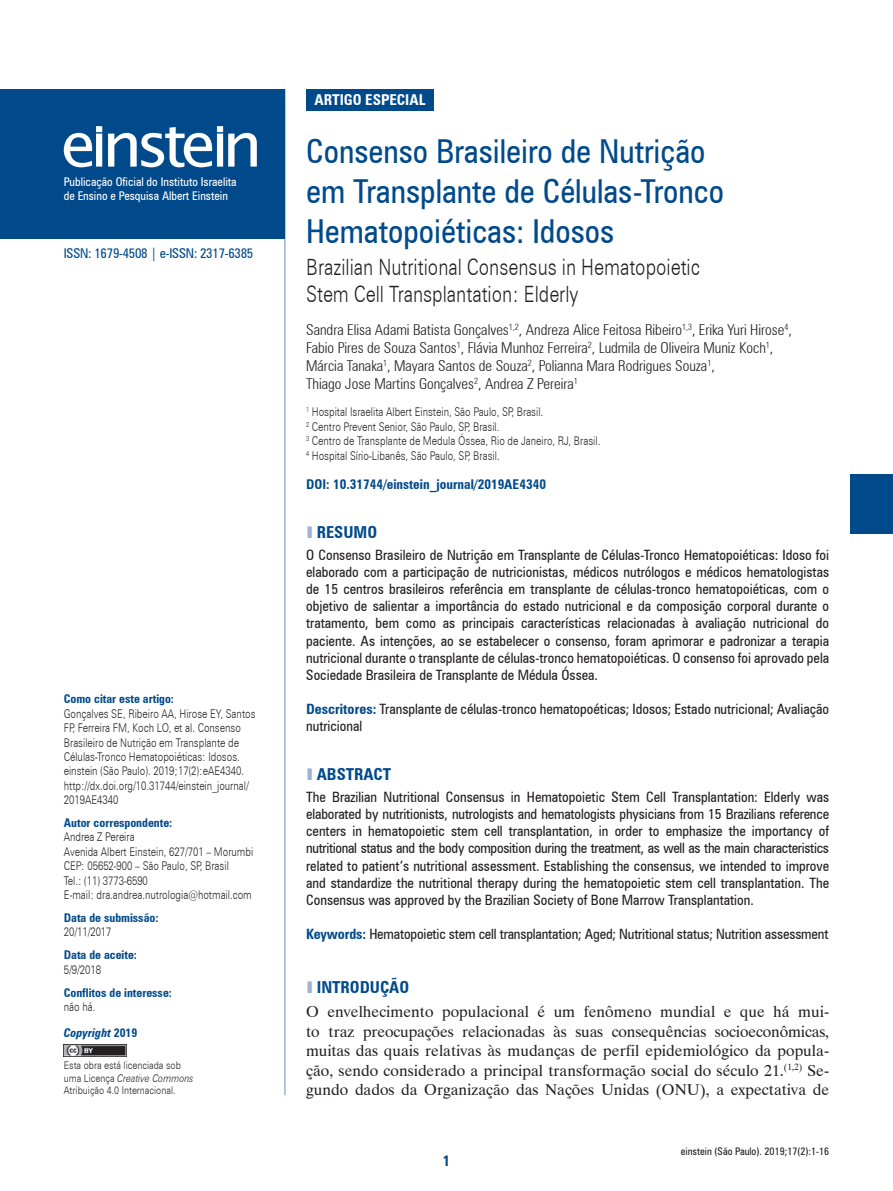
<style>
.page{position:relative;width:893px;height:1191px;background:#fff}
.page>*{position:absolute;margin:0;border:0;box-sizing:border-box;transform-origin:0 0}
.t1{font:condensed 33px/39.8px "Zurich BT";color:#004a8b}
.t2{font:300 22.5px/27.2px "Zurich BT";color:#231f20;scale:.8 1}
.t3{font:700 condensed 16.5px "Zurich BT";color:#004a8b}
.t4{font:15.75px/19.6px "Dutch 801 BT";color:#231f20;text-align:justify}
.t5{font:300 condensed 15px/18.1px "Zurich BT";color:#231f20}
.t6{font:700 condensed 15px "Zurich BT";color:#fff}
.t7{font:700 condensed 15px "Zurich BT";color:#004a8b}
.t8{font:condensed 14.25px/17.2px "Zurich BT";color:#231f20;text-align:justify}
.t9{font:700 condensed 13.5px "Zurich BT";color:#004a8b}
.t10{font:condensed 13.5px "Zurich BT";letter-spacing:-.02em;color:#004a8b}
.t11{font:300 12px/14.4px "Zurich BT";color:#231f20;scale:.8 1}
.t12{font:700 condensed 12px "Zurich BT";color:#004a8b}
.t13{font:condensed 12px/14.4px "Zurich BT";color:#fff}
.t14{font:italic 700 condensed 12px "Zurich BT";color:#004a8b}
.t15{font:300 10.5px/12.6px "Zurich BT";color:#231f20;scale:.85 1}
.t16{font:condensed 10.5px "Zurich BT";color:#231f20}
.s1{font-style:normal}
.s2{font-style:italic}
.s3{color:#a2b0d2}
.s4{font-weight:700;color:#004a8b}
</style>
<div class="page">
<img style="left:64px;top:1044px;width:63px;height:12px">
<div style="left:306px;top:89px;width:128px;height:21px;background:#004a8b"></div>
<hr style="left:284px;top:89px;width:2px;height:1006px;background:#a2b0d2">
<div style="left:0;top:89px;width:284px;height:149px;background:#004a8b"></div>
<div style="left:850px;top:474px;width:43px;height:60px;background:#004a8b"></div>
<svg style="left:108px;top:126px;width:149px;height:41px"></svg>
<svg style="left:64px;top:126px;width:38px;height:41px"></svg>
<p class="t13" style="left:64px;top:174px;width:174px">Publicação Oficial do Instituto Israelita de Ensino e Pesquisa Albert Einstein</p>
<p class="t10" style="left:64px;top:245px;width:191px">ISSN: 1679-4508 | e-ISSN: 2317-6385</p>
<p class="t12" style="left:64px;top:692px;width:112px">Como citar este artigo:</p>
<p class="t11" style="left:64px;top:706px;width:241px">Gonçalves SE, Ribeiro AA, Hirose EY, Santos FP, Ferreira FM, Koch LO, et al. Consenso Brasileiro de Nutrição em Transplante de Células-Tronco Hematopoiéticas: Idosos. einstein (São Paulo). 2019;17(2):eAE4340. http://dx.doi.org/10.31744/einstein_journal/ 2019AE4340</p>
<p class="t12" style="left:64px;top:815px;width:110px">Autor correspondente:</p>
<p class="t11" style="left:64px;top:830px;width:238px">Andrea Z Pereira<br>Avenida Albert Einstein, 627/701 – Morumbi CEP: 05652-900 – São Paulo, SP, Brasil<br>Tel.: (11) 3773-6590<br>E-mail: dra.andrea.nutrologia@hotmail.com</p>
<p class="t12" style="left:64px;top:910px;width:96px">Data de submissão:</p>
<p class="t11" style="left:64px;top:925px;width:61px">20/11/2017</p>
<p class="t12" style="left:64px;top:947px;width:75px">Data de aceite:</p>
<p class="t11" style="left:64px;top:962px;width:48px">5/9/2018</p>
<p class="t12" style="left:64px;top:985px;width:110px">Conflitos de interesse:</p>
<p class="t11" style="left:64px;top:999px;width:41px">não há.</p>
<p class="t14" style="left:64px;top:1025px;width:75px">Copyright <span class="s1">2019</span></p>
<p class="t15" style="left:64px;top:1058px;width:154px">Esta obra está licenciada sob uma Licença <span class="s2">Creative Commons<br></span>Atribuição 4.0 Internacional.</p>
<p class="t6" style="left:314px;top:91px;width:112px">ARTIGO ESPECIAL</p>
<h1 class="t1" style="left:306px;top:131px;width:419px">Consenso Brasileiro de Nutrição em Transplante de Células-Tronco<br>Hematopoiéticas: Idosos</h1>
<h2 class="t2" style="left:306px;top:253px;width:494px">Brazilian Nutritional Consensus in Hematopoietic<br>Stem Cell Transplantation: Elderly</h2>
<p class="t5" style="left:306px;top:320px;width:487px">Sandra Elisa Adami Batista Gonçalves<sup>1,2</sup>, Andreza Alice Feitosa Ribeiro<sup>1,3</sup>, Erika Yuri Hirose<sup>4</sup>, Fabio Pires de Souza Santos<sup>1</sup>, Flávia Munhoz Ferreira<sup>2</sup>, Ludmila de Oliveira Muniz Koch<sup>1</sup>, Márcia Tanaka<sup>1</sup>, Mayara Santos de Souza<sup>2</sup>, Polianna Mara Rodrigues Souza<sup>1</sup>,<br>Thiago Jose Martins Gonçalves<sup>2</sup>, Andrea Z Pereira<sup>1</sup></p>
<p class="t11" style="left:306px;top:404px;width:369px"><sup>1</sup> Hospital Israelita Albert Einstein, São Paulo, SP, Brasil.<br><sup>2</sup> Centro Prevent Senior, São Paulo, SP, Brasil.<br><sup>3</sup> Centro de Transplante de Medula Óssea, Rio de Janeiro, RJ, Brasil.<br><sup>4</sup> Hospital Sírio-Libanês, São Paulo, SP, Brasil.</p>
<p class="t9" style="left:306px;top:476px;width:241px">DOI: 10.31744/einstein_journal/2019AE4340</p>
<p class="t3" style="left:306px;top:522px;width:72px"><span class="s3">❚</span> RESUMO</p>
<p class="t8" style="left:306px;top:546px;width:524px">O Consenso Brasileiro de Nutrição em Transplante de Células-Tronco Hematopoiéticas: Idoso foi elaborado com a participação de nutricionistas, médicos nutrólogos e médicos hematologistas de 15 centros brasileiros referência em transplante de células-tronco hematopoiéticas, com o objetivo de salientar a importância do estado nutricional e da composição corporal durante o tratamento, bem como as principais características relacionadas à avaliação nutricional do paciente. As intenções, ao se estabelecer o consenso, foram aprimorar e padronizar a terapia nutricional durante o transplante de células-tronco hematopoiéticas. O consenso foi aprovado pela Sociedade Brasileira de Transplante de Médula Óssea.</p>
<p class="t8" style="left:306px;top:700px;width:524px"><span class="s4">Descritores:</span> Transplante de células-tronco hematopoéticas; Idosos; Estado nutricional; Avaliação nutricional</p>
<p class="t3" style="left:306px;top:764px;width:86px"><span class="s3">❚</span> ABSTRACT</p>
<p class="t8" style="left:306px;top:788px;width:524px">The Brazilian Nutritional Consensus in Hematopoietic Stem Cell Transplantation: Elderly was elaborated by nutritionists, nutrologists and hematologists physicians from 15 Brazilians reference centers in hematopoietic stem cell transplantation, in order to emphasize the importancy of nutritional status and the body composition during the treatment, as well as the main characteristics related to patient’s nutritional assessment. Establishing the consensus, we intended to improve and standardize the nutritional therapy during the hematopoietic stem cell transplantation. The Consensus was approved by the Brazilian Society of Bone Marrow Transplantation.</p>
<p class="t8" style="left:306px;top:925px;width:524px"><span class="s4">Keywords:</span> Hematopoietic stem cell transplantation; Aged; Nutritional status; Nutrition assessment</p>
<p class="t3" style="left:306px;top:977px;width:105px"><span class="s3">❚</span> INTRODUÇÃO</p>
<p class="t4" style="left:306px;top:1001px;width:525px">O envelhecimento populacional é um fenômeno mundial e que há mui&shy;to traz preocupações relacionadas às suas consequências socioeconômicas, muitas das quais relativas às mudanças de perfil epidemiológico da popula&shy;ção, sendo considerado a principal transformação social do século 21.<sup>(1,2)</sup> Se&shy;gundo dados da Organização das Nações Unidas (ONU), a expectativa de</p>
<p class="t7" style="left:443px;top:1151px;width:9px">1</p>
<p class="t16" style="left:681px;top:1144px;width:150px">einstein (São Paulo). 2019;17(2):1-16</p>
</div>
